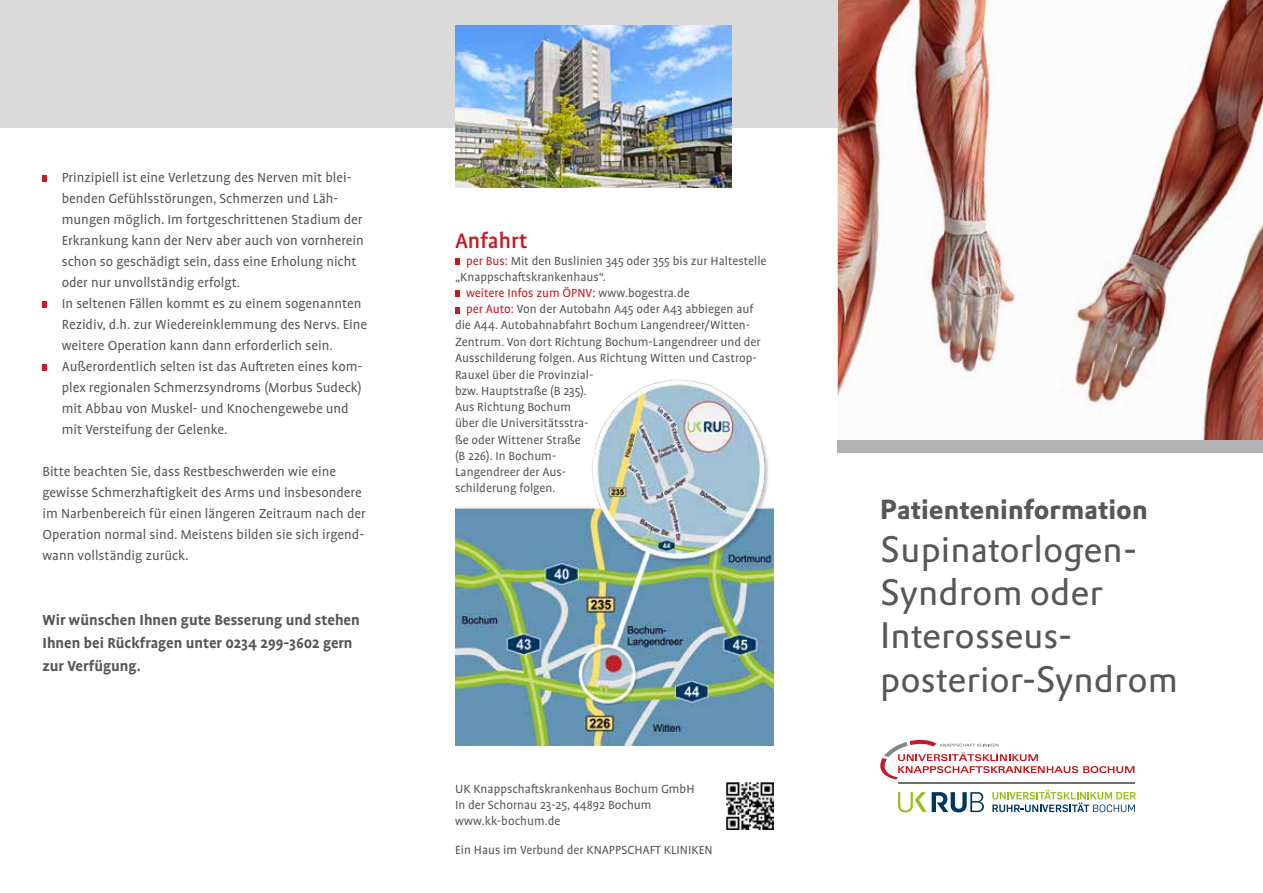
<style>
.page{position:relative;width:1263px;height:893px;background:#fff}
.page>*{position:absolute;margin:0;border:0;box-sizing:border-box;transform-origin:0 0}
.t1{font:36px/43.2px "DTL Prokyon TOT";color:#575756}
.t2{font:700 27px "DTL Prokyon TOT";color:#575756}
.t3{font:500 24px "Profile OT";color:#c51a21}
.t4{font:700 16.5px/23.1px "Profile OT";color:#575756}
.t5{font:15px/21px "Profile OT";color:#575756}
.t6{font:13.5px/16.2px "Profile OT";color:#575756}
.t7{font:13.5px "Profile OT";color:#c51a21}
.s1{color:#c51a21}
.s2{color:#575756}
</style>
<div class="page">
<img style="left:838px;top:0;width:425px;height:440px">
<div style="left:0;top:0;width:837px;height:128px;background:#dadada"></div>
<svg style="left:880px;top:740px;width:254px;height:39px"></svg>
<hr style="left:898px;top:782px;width:237px;height:1px;background:#706f6f">
<svg style="left:898px;top:792px;width:86px;height:20px"></svg>
<svg style="left:992px;top:790px;width:143px;height:22px"></svg>
<div style="left:837px;top:440px;width:426px;height:13px;background:#b3b2b2"></div>
<img style="left:455px;top:26px;width:276px;height:161px">
<img style="left:727px;top:782px;width:47px;height:47px">
<svg style="left:455px;top:258px;width:4px;height:7px"></svg>
<svg style="left:455px;top:291px;width:4px;height:6px"></svg>
<svg style="left:455px;top:307px;width:4px;height:6px"></svg>
<img style="left:455px;top:379px;width:319px;height:367px">
<svg style="left:43px;top:175px;width:4px;height:7px"></svg>
<svg style="left:43px;top:301px;width:4px;height:7px"></svg>
<svg style="left:43px;top:364px;width:4px;height:7px"></svg>
<p class="t5" style="left:62px;top:168px;width:307px">Prinzipiell ist eine Verletzung des Nerven mit blei&shy;benden Gefühlsstörungen, Schmerzen und Läh&shy;mungen möglich. Im fortgeschrittenen Stadium der Erkrankung kann der Nerv aber auch von vornherein schon so geschädigt sein, dass eine Erholung nicht oder nur unvollständig erfolgt.<br>In seltenen Fällen kommt es zu einem sogenannten Rezidiv, d.h. zur Wiedereinklemmung des Nervs. Eine weitere Operation kann dann erforderlich sein.<br>Außerordentlich selten ist das Auftreten eines kom&shy;plex regionalen Schmerzsyndroms (Morbus Sudeck) mit Abbau von Muskel- und Knochengewebe und mit Versteifung der Gelenke.</p>
<p class="t5" style="left:43px;top:462px;width:325px">Bitte beachten Sie, dass Restbeschwerden wie eine gewisse Schmerzhaftigkeit des Arms und insbesondere im Narbenbereich für einen längeren Zeitraum nach der Operation normal sind. Meistens bilden sie sich irgend&shy;wann vollständig zurück.</p>
<p class="t4" style="left:43px;top:609px;width:319px">Wir wünschen Ihnen gute Besserung und stehen<br>Ihnen bei Rückfragen unter 0234 299-3602 gern zur Verfügung.</p>
<h3 class="t3" style="left:455px;top:229px;width:74px">Anfahrt</h3>
<p class="t6" style="left:466px;top:253px;width:302px"><span class="s1">per Bus:</span> Mit den Buslinien 345 oder 355 bis zur Haltestelle</p>
<p class="t6" style="left:455px;top:269px;width:152px">„Knappschaftskrankenhaus“.</p>
<p class="t7" style="left:466px;top:286px;width:225px">weitere Infos zum ÖPNV: <span class="s2">www.bogestra.de</span></p>
<p class="t6" style="left:466px;top:302px;width:289px"><span class="s1">per Auto:</span> Von der Autobahn A45 oder A43 abbiegen auf</p>
<p class="t6" style="left:455px;top:318px;width:297px">die A44. Autobahnabfahrt Bochum Langendreer/Witten-</p>
<p class="t6" style="left:455px;top:334px;width:307px">Zentrum. Von dort Richtung Bochum-Langendreer und der</p>
<p class="t6" style="left:455px;top:350px;width:303px">Ausschilderung folgen. Aus Richtung Witten und Castrop-</p>
<p class="t6" style="left:455px;top:367px;width:140px">Rauxel über die Provinzial-</p>
<p class="t6" style="left:455px;top:383px;width:134px">bzw. Hauptstraße (B 235).</p>
<p class="t6" style="left:455px;top:400px;width:118px">Aus Richtung Bochum</p>
<p class="t6" style="left:455px;top:416px;width:135px">über die Universitätsstra-</p>
<p class="t6" style="left:455px;top:432px;width:127px">ße oder Wittener Straße</p>
<p class="t6" style="left:455px;top:448px;width:103px">(B 226). In Bochum-</p>
<p class="t6" style="left:455px;top:464px;width:113px">Langendreer der Aus-</p>
<p class="t6" style="left:455px;top:481px;width:102px">schilderung folgen.</p>
<p class="t6" style="left:455px;top:781px;width:241px">UK Knappschaftskrankenhaus Bochum GmbH<br>In der Schornau 23-25, 44892 Bochum www.kk-bochum.de</p>
<p class="t6" style="left:455px;top:842px;width:259px">Ein Haus im Verbund der KNAPPSCHAFT KLINIKEN</p>
<h2 class="t2" style="left:880px;top:491px;width:269px">Patienteninformation</h2>
<h1 class="t1" style="left:880px;top:527px;width:299px">Supinatorlogen-<br>Syndrom oder<br>Interosseus&shy;posterior-Syndrom</h1>
</div>
